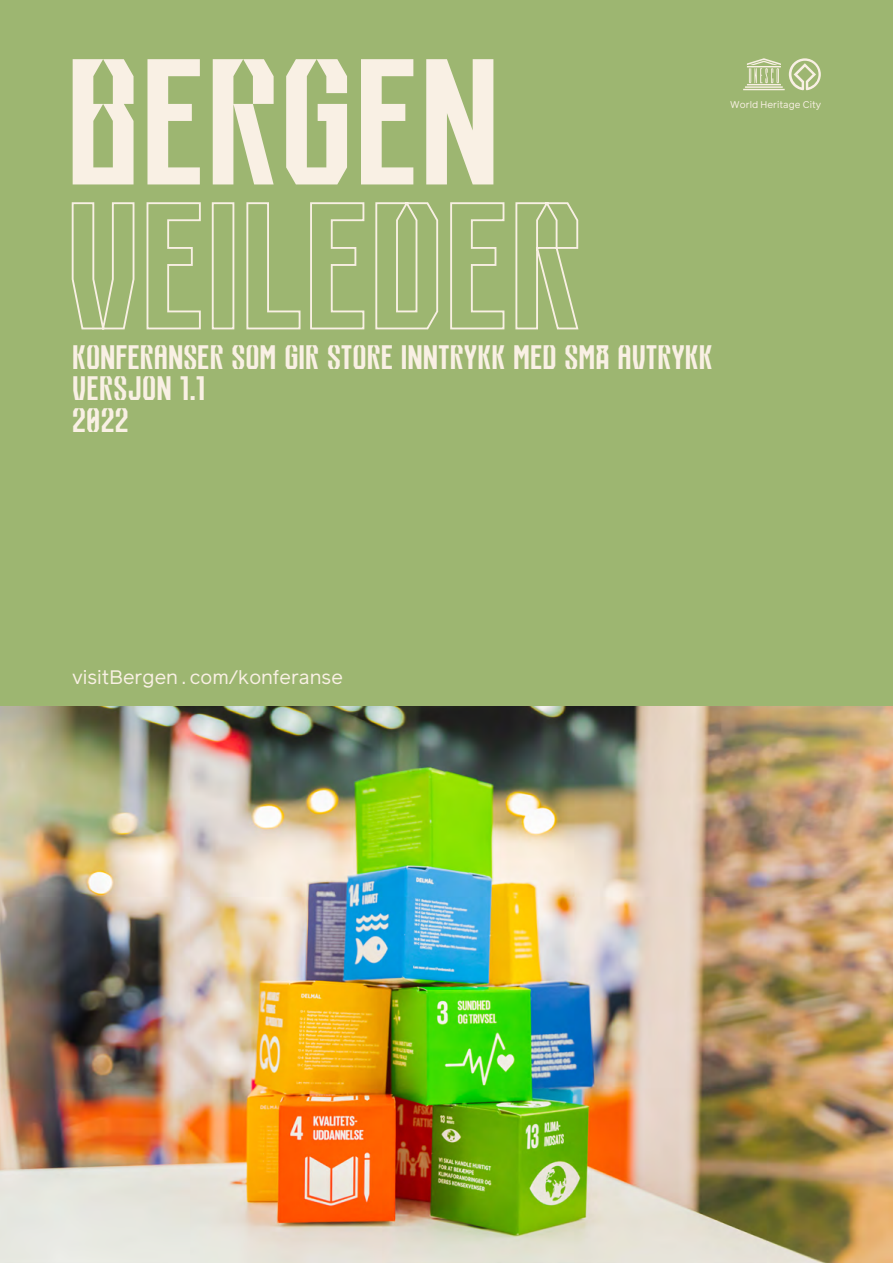
<style>
.page{position:relative;width:893px;height:1263px;background:#9db671}
.page>*{position:absolute;margin:0;border:0;box-sizing:border-box;transform-origin:0 0}
.t1{font:174px/144px "Bergen House";color:#f9f0e4}
.t2{font:33px/31.5px "Bergen House";color:#f9f0e4}
.t3{font:19.5px "Reader Pro";color:#f9f0e4}
.t4{font:9.75px "Reader Pro";color:#f9f0e4}
</style>
<div class="page">
<img style="left:0;top:706px;width:893px;height:557px">
<svg style="left:743px;top:58px;width:78px;height:32px"></svg>
<h1 class="t1" style="left:66px;top:52px;width:519px">BERGEN<br>VEILEDER</h1>
<p class="t2" style="left:72px;top:342px;width:642px">KONFERANSER SOM GIR STORE INNTRYKK MED SMÅ AVTRYKK<br>VERSJON 1.1<br>2022</p>
<p class="t4" style="left:730px;top:98px;width:92px">World Heritage City</p>
<p class="t3" style="left:72px;top:664px;width:272px">visitBergen.com/konferanse</p>
</div>
